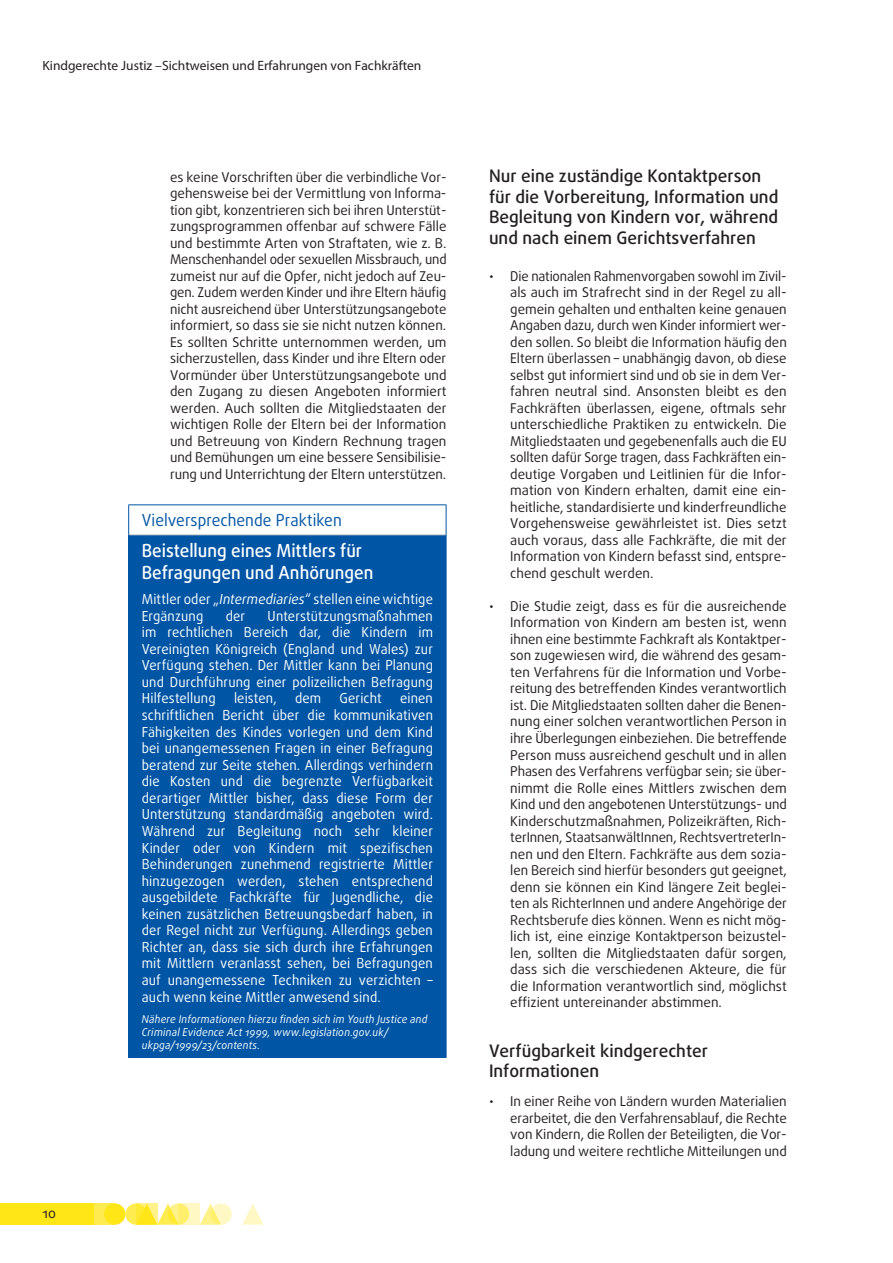
<style>
.page{position:relative;width:893px;height:1263px;background:#fff}
.page>*{position:absolute;margin:0;border:0;box-sizing:border-box;transform-origin:0 0}
.PROMISING_title{font:500 18px/21.6px "Daxline Pro";color:#fff;scale:.95 1}
.titles_h3{font:500 17.25px/20.7px "Daxline Pro";color:#231f20}
.PROMISING_super{font:16.5px "Daxline Pro";color:#0155a5;scale:.95 1}
.PROMISING_body{font:13.8px/16.5px "Daxline Pro";letter-spacing:.01em;color:#fff;text-align:justify;scale:.95 1}
.t1{font:13.5px/16.5px "Daxline Pro";color:#231f20;text-align:justify}
.t2{font:13.5px "Myriad Pro";color:#231f20}
.PROMISING_more_info{font:italic 10.8px/12.9px "Daxline Pro";letter-spacing:.02em;color:#fff;scale:.95 1}
.s1{font-style:italic}
</style>
<div class="page">
<svg style="left:125px;top:1203px;width:22px;height:22px"></svg>
<div style="left:94px;top:1203px;width:21px;height:22px;background:#ffec50"></div>
<div style="left:0;top:1203px;width:94px;height:22px;background:#ffe616"></div>
<svg style="left:200px;top:1203px;width:18px;height:22px"></svg>
<svg style="left:242px;top:1204px;width:21px;height:21px"></svg>
<div style="left:104px;top:1203px;width:21px;height:22px;background:#ffe616;border-radius:50%"></div>
<svg style="left:157px;top:1203px;width:18px;height:22px"></svg>
<svg style="left:168px;top:1203px;width:21px;height:22px"></svg>
<svg style="left:210px;top:1203px;width:22px;height:22px"></svg>
<svg style="left:136px;top:1203px;width:21px;height:22px"></svg>
<svg style="left:179px;top:1203px;width:21px;height:22px"></svg>
<div style="left:129px;top:535px;width:317px;height:522px;background:#0155a5"></div>
<hr style="left:129px;top:534px;width:317px;height:1px;background:#c7c8ca">
<hr style="left:128px;top:504px;width:318px;height:1px;background:#0155a5">
<hr style="left:128px;top:505px;width:1px;height:30px;background:#0155a5">
<hr style="left:446px;top:505px;width:1px;height:30px;background:#0155a5">
<hr style="left:128px;top:535px;width:1px;height:522px;background:#0155a5">
<hr style="left:446px;top:535px;width:1px;height:522px;background:#0155a5">
<hr style="left:128px;top:1057px;width:318px;height:1px;background:#0155a5">
<p class="t2" style="left:43px;top:57px;width:380px">Kindgerechte Justiz –Sichtweisen und Erfahrungen von Fachkräften</p>
<p class="t1" style="left:43px;top:1205px;width:15px">10</p>
<p class="t1" style="left:170px;top:169px;width:278px">es keine Vorschriften über die verbindliche Vor&shy;gehensweise bei der Vermittlung von Informa&shy;tion gibt, konzentrieren sich bei ihren Unterstüt&shy;zungsprogrammen offenbar auf schwere Fälle und bestimmte Arten von Straftaten, wie z. B.<br>Menschenhandel oder sexuellen Missbrauch, und zumeist nur auf die Opfer, nicht jedoch auf Zeu&shy;gen. Zudem werden Kinder und ihre Eltern häufig nicht ausreichend über Unterstützungsangebote informiert, so dass sie sie nicht nutzen können.<br>Es sollten Schritte unternommen werden, um sicherzustellen, dass Kinder und ihre Eltern oder Vormünder über Unterstützungsangebote und den Zugang zu diesen Angeboten informiert werden. Auch sollten die Mitgliedstaaten der wichtigen Rolle der Eltern bei der Information und Betreuung von Kindern Rechnung tragen und Bemühungen um eine bessere Sensibilisie&shy;rung und Unterrichtung der Eltern unterstützen.</p>
<p class="PROMISING_super" style="left:142px;top:509px;width:212px">Vielversprechende Praktiken</p>
<p class="PROMISING_title" style="left:142px;top:540px;width:245px">Beistellung eines Mittlers für<br>Befragungen und Anhörungen</p>
<p class="PROMISING_body" style="left:142px;top:591px;width:308px">Mittler oder „<span class="s1">Intermediaries</span>“ stellen eine wichtige<br>Ergänzung</p>
<p class="PROMISING_body" style="left:142px;top:607px;width:308px;text-indent:126px">Unterstützungsmaßnahmen im rechtlichen Bereich dar, die Kindern im Vereinigten Königreich (England und Wales) zur Verfügung stehen. Der Mittler kann bei Planung und Durchführung einer polizeilichen Befragung Hilfestellung</p>
<p class="PROMISING_body" style="left:226px;top:607px;width:22px">der</p>
<p class="PROMISING_body" style="left:234px;top:690px;width:46px">leisten,</p>
<p class="PROMISING_body" style="left:295px;top:690px;width:29px">dem</p>
<p class="PROMISING_body" style="left:340px;top:690px;width:46px">Gericht</p>
<p class="PROMISING_body" style="left:142px;top:690px;width:308px;text-indent:258px">einen schriftlichen Bericht über die kommunikativen Fähigkeiten des Kindes vorlegen und dem Kind bei unangemessenen Fragen in einer Befragung beratend zur Seite stehen. Allerdings verhindern die Kosten und die begrenzte Verfügbarkeit derartiger Mittler bisher, dass diese Form der Unterstützung standardmäßig angeboten wird.<br>Während zur Begleitung noch sehr kleiner Kinder oder von Kindern mit spezifischen Behinderungen zunehmend registrierte Mittler hinzugezogen werden, stehen entsprechend ausgebildete Fachkräfte für Jugendliche, die keinen zusätzlichen Betreuungsbedarf haben, in der Regel nicht zur Verfügung. Allerdings geben Richter an, dass sie sich durch ihre Erfahrungen mit Mittlern veranlasst sehen, bei Befragungen auf unangemessene Techniken zu verzichten – auch wenn keine Mittler anwesend sind.</p>
<p class="PROMISING_more_info" style="left:142px;top:1013px;width:302px">Nähere Informationen hierzu finden sich im Youth Justice and<br>Criminal Evidence Act 1999, www.legislation.gov.uk/ ukpga/1999/23/contents.</p>
<p class="titles_h3" style="left:489px;top:165px;width:291px">Nur eine zuständige Kontaktperson für die Vorbereitung, Information und Begleitung von Kindern vor, während und nach einem Gerichtsverfahren</p>
<p class="t1" style="left:510px;top:268px;width:278px;text-indent:-21px">• Die nationalen Rahmenvorgaben sowohl im Zivil&shy;als auch im Strafrecht sind in der Regel zu all&shy;gemein gehalten und enthalten keine genauen Angaben dazu, durch wen Kinder informiert wer&shy;den sollen. So bleibt die Information häufig den Eltern überlassen – unabhängig davon, ob diese selbst gut informiert sind und ob sie in dem Ver&shy;fahren neutral sind. Ansonsten bleibt es den Fachkräften überlassen, eigene, oftmals sehr unterschiedliche Praktiken zu entwickeln. Die Mitgliedstaaten und gegebenenfalls auch die EU sollten dafür Sorge tragen, dass Fachkräften ein&shy;deutige Vorgaben und Leitlinien für die Infor&shy;mation von Kindern erhalten, damit eine ein&shy;heitliche, standardisierte und kinderfreundliche Vorgehensweise gewährleistet ist. Dies setzt auch voraus, dass alle Fachkräfte, die mit der Information von Kindern befasst sind, entspre&shy;chend geschult werden.</p>
<p class="t1" style="left:510px;top:598px;width:278px;text-indent:-21px">• Die Studie zeigt, dass es für die ausreichende Information von Kindern am besten ist, wenn ihnen eine bestimmte Fachkraft als Kontaktper&shy;son zugewiesen wird, die während des gesam&shy;ten Verfahrens für die Information und Vorbe&shy;reitung des betreffenden Kindes verantwortlich ist. Die Mitgliedstaaten sollten daher die Benen&shy;nung einer solchen verantwortlichen Person in ihre Überlegungen einbeziehen. Die betreffende Person muss ausreichend geschult und in allen Phasen des Verfahrens verfügbar sein; sie über&shy;nimmt die Rolle eines Mittlers zwischen dem Kind und den angebotenen Unterstützungs- und Kinderschutzmaßnahmen, Polizeikräften, Rich&shy;terInnen, StaatsanwältInnen, RechtsvertreterIn&shy;nen und den Eltern. Fachkräfte aus dem sozia&shy;len Bereich sind hierfür besonders gut geeignet, denn sie können ein Kind längere Zeit beglei&shy;ten als RichterInnen und andere Angehörige der Rechtsberufe dies können. Wenn es nicht mög&shy;lich ist, eine einzige Kontaktperson beizustel&shy;len, sollten die Mitgliedstaaten dafür sorgen, dass sich die verschiedenen Akteure, die für die Information verantwortlich sind, möglichst effizient untereinander abstimmen.</p>
<p class="titles_h3" style="left:489px;top:1040px;width:221px">Verfügbarkeit kindgerechter<br>Informationen</p>
<p class="t1" style="left:510px;top:1093px;width:278px;text-indent:-21px">• In einer Reihe von Ländern wurden Materialien erarbeitet, die den Verfahrensablauf, die Rechte von Kindern, die Rollen der Beteiligten, die Vor&shy;ladung und weitere rechtliche Mitteilungen und</p>
</div>
